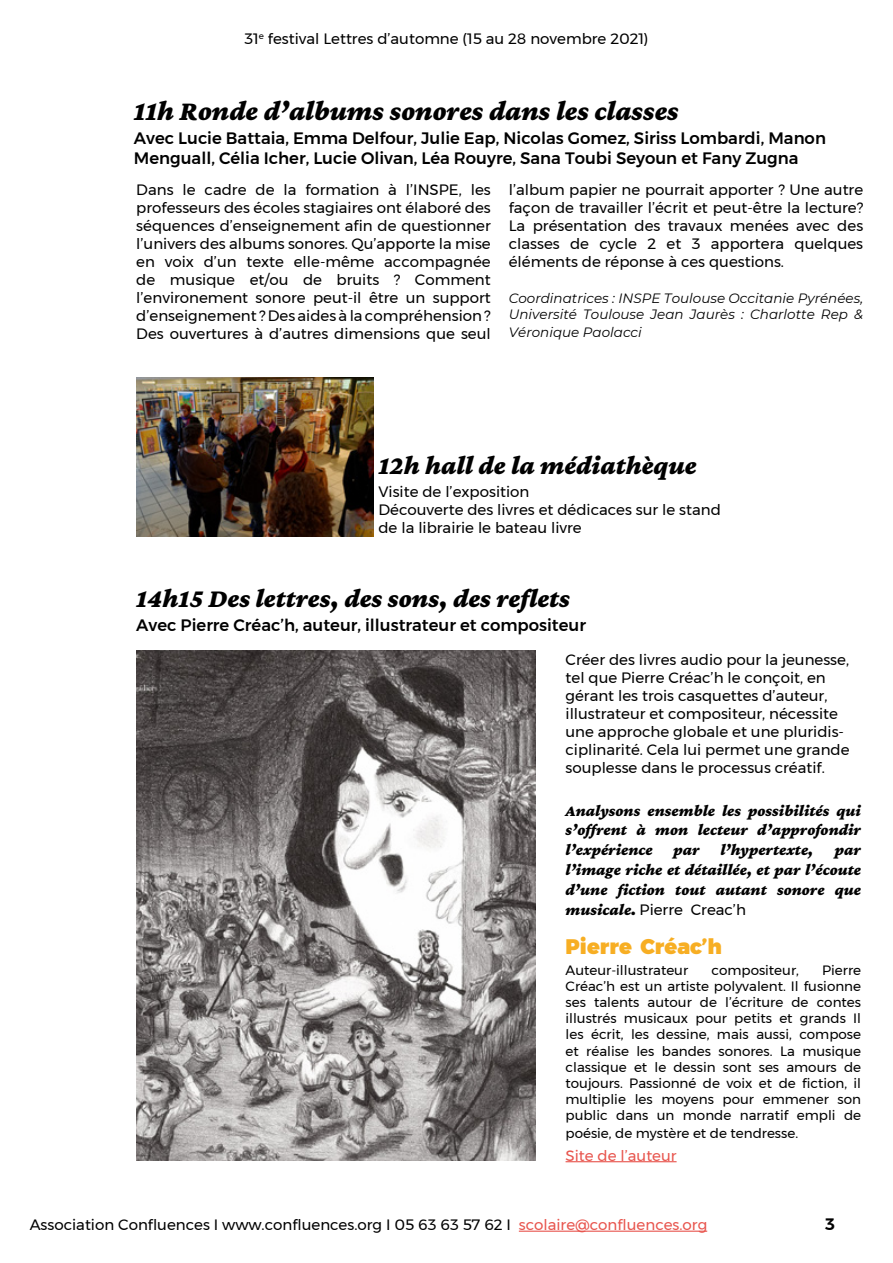
<style>
.page{position:relative;width:893px;height:1263px;background:#fff}
.page>*{position:absolute;margin:0;border:0;box-sizing:border-box;transform-origin:0 0}
.t1{font:italic 900 28.5px "Crimson Pro";color:#000}
.t2{font:italic 900 27px "Crimson Pro";color:#000}
.t3{font:900 21px "Montserrat";color:#f7ae23}
.t4{font:500 16.5px/19.8px "Montserrat";color:#000}
.Paragraphe_Texte_cou{font:italic 900 16.5px/19.8px "Crimson Pro";color:#000;text-align:justify}
.t5{font:600 16.5px "Montserrat";color:#000}
.Paragraphe_Texte_cou-2{font:15px/18px "Montserrat";color:#000;text-align:justify}
.Titre_Paragraphe{font:15px/18px "Montserrat";color:#000}
.Paragraphe_Texte_cou-3{font:15px "Montserrat";color:#e8554e}
.Paragraphe_Texte_cou-4{font:13.5px/16.2px "Montserrat";color:#000;text-align:justify}
.Paragraphe_Texte_cou-5{font:italic 13.5px/16.2px "Montserrat";color:#000}
.s1{font-family:"Crimson Pro";font-weight:900;font-style:italic;font-size:16.5px}
.s2{color:#e8554e}
</style>
<div class="page">
<hr style="left:519px;top:1230px;width:188px;height:2px;background:#e8554e">
<img style="left:136px;top:377px;width:237px;height:160px">
<img style="left:136px;top:651px;width:400px;height:509px">
<hr style="left:566px;top:1161px;width:111px;height:1px;background:#e8554e">
<p class="Paragraphe_Texte_cou-2" style="left:244px;top:30px;width:405px">31<sup>e</sup> festival Lettres d’automne (15 au 28 novembre 2021)</p>
<p class="t1" style="left:134px;top:93px;width:546px">11h Ronde d’albums sonores dans les classes</p>
<p class="t4" style="left:134px;top:128px;width:693px">Avec Lucie Battaia, Emma Delfour, Julie Eap, Nicolas Gomez, Siriss Lombardi, Manon<br>Menguall, Célia Icher, Lucie Olivan, Léa Rouyre, Sana Toubi Seyoun et Fany Zugna</p>
<p class="Paragraphe_Texte_cou-2" style="left:136px;top:181px;width:356px">Dans le cadre de la formation à l’INSPE, les professeurs des écoles stagiaires ont élaboré des séquences d’enseignement afin de questionner l’univers des albums sonores. Qu’apporte la mise en voix d’un texte elle-même accompagnée de musique et/ou de bruits ? Comment l’environement sonore peut-il être un support d’enseignement ? Des aides à la compréhension ?<br>Des ouvertures à d’autres dimensions que seul</p>
<p class="Paragraphe_Texte_cou-2" style="left:509px;top:181px;width:356px">l’album papier ne pourrait apporter ? Une autre façon de travailler l’écrit et peut-être la lecture?<br>La présentation des travaux menées avec des classes de cycle 2 et 3 apportera quelques éléments de réponse à ces questions.</p>
<p class="Paragraphe_Texte_cou-5" style="left:509px;top:289px;width:356px">Coordinatrices : INSPE Toulouse Occitanie Pyrénées,<br>Université Toulouse Jean Jaurès : Charlotte Rep &amp;</p>
<p class="Paragraphe_Texte_cou-5" style="left:509px;top:323px;width:135px">Véronique Paolacci</p>
<p class="t2" style="left:378px;top:448px;width:320px">12h hall de la médiathèque</p>
<p class="Paragraphe_Texte_cou-2" style="left:378px;top:482px;width:152px">Visite de l’exposition</p>
<p class="Paragraphe_Texte_cou-2" style="left:378px;top:500px;width:344px">Découverte des livres et dédicaces sur le stand de la librairie le bateau livre</p>
<p class="t2" style="left:136px;top:581px;width:435px">14h15 Des lettres, des sons, des reflets</p>
<p class="t4" style="left:136px;top:616px;width:451px">Avec Pierre Créac’h, auteur, illustrateur et compositeur</p>
<p class="Titre_Paragraphe" style="left:566px;top:651px;width:285px">Créer des livres audio pour la jeunesse, tel que Pierre Créac’h le conçoit, en gérant les trois casquettes d’auteur, illustrateur et compositeur, nécessite une approche globale et une pluridis&shy;ciplinarité. Cela lui permet une grande souplesse dans le processus créatif.</p>
<p class="Paragraphe_Texte_cou" style="left:566px;top:800px;width:297px">Analysons ensemble les possibilités qui s’offrent à mon lecteur d’approfondir l’expérience</p>
<p class="Paragraphe_Texte_cou" style="left:673px;top:840px;width:28px">par</p>
<p class="Paragraphe_Texte_cou" style="left:720px;top:840px;width:95px">l’hypertexte,</p>
<p class="Paragraphe_Texte_cou" style="left:566px;top:840px;width:297px;text-indent:269px">par l’image riche et détaillée, et par l’écoute d’une fiction tout autant sonore que</p>
<p class="Paragraphe_Texte_cou-2" style="left:566px;top:900px;width:182px"><span class="s1">musicale.</span> Pierre Creac’h</p>
<p class="t3" style="left:566px;top:929px;width:158px">Pierre Créac’h</p>
<p class="Paragraphe_Texte_cou-4" style="left:566px;top:961px;width:124px">Auteur-illustrateur</p>
<p class="Paragraphe_Texte_cou-4" style="left:711px;top:961px;width:89px">compositeur,</p>
<p class="Paragraphe_Texte_cou-4" style="left:566px;top:961px;width:297px;text-indent:257px">Pierre Créac’h est un artiste polyvalent. Il fusionne ses talents autour de l’écriture de contes illustrés musicaux pour petits et grands Il les écrit, les dessine, mais aussi, compose et réalise les bandes sonores. La musique classique et le dessin sont ses amours de toujours. Passionné de voix et de fiction, il multiplie les moyens pour emmener son public dans un monde narratif empli de</p>
<p class="Paragraphe_Texte_cou-4" style="left:566px;top:1125px;width:234px">poésie, de mystère et de tendresse.</p>
<p class="Paragraphe_Texte_cou-3" style="left:566px;top:1144px;width:113px">Site de l’auteur</p>
<p class="Paragraphe_Texte_cou-2" style="left:30px;top:1215px;width:679px">Association Confluences I www.confluences.org I 05 63 63 57 62 I <span class="s2">scolaire@confluences.org</span></p>
<p class="t5" style="left:825px;top:1211px;width:11px">3</p>
</div>
